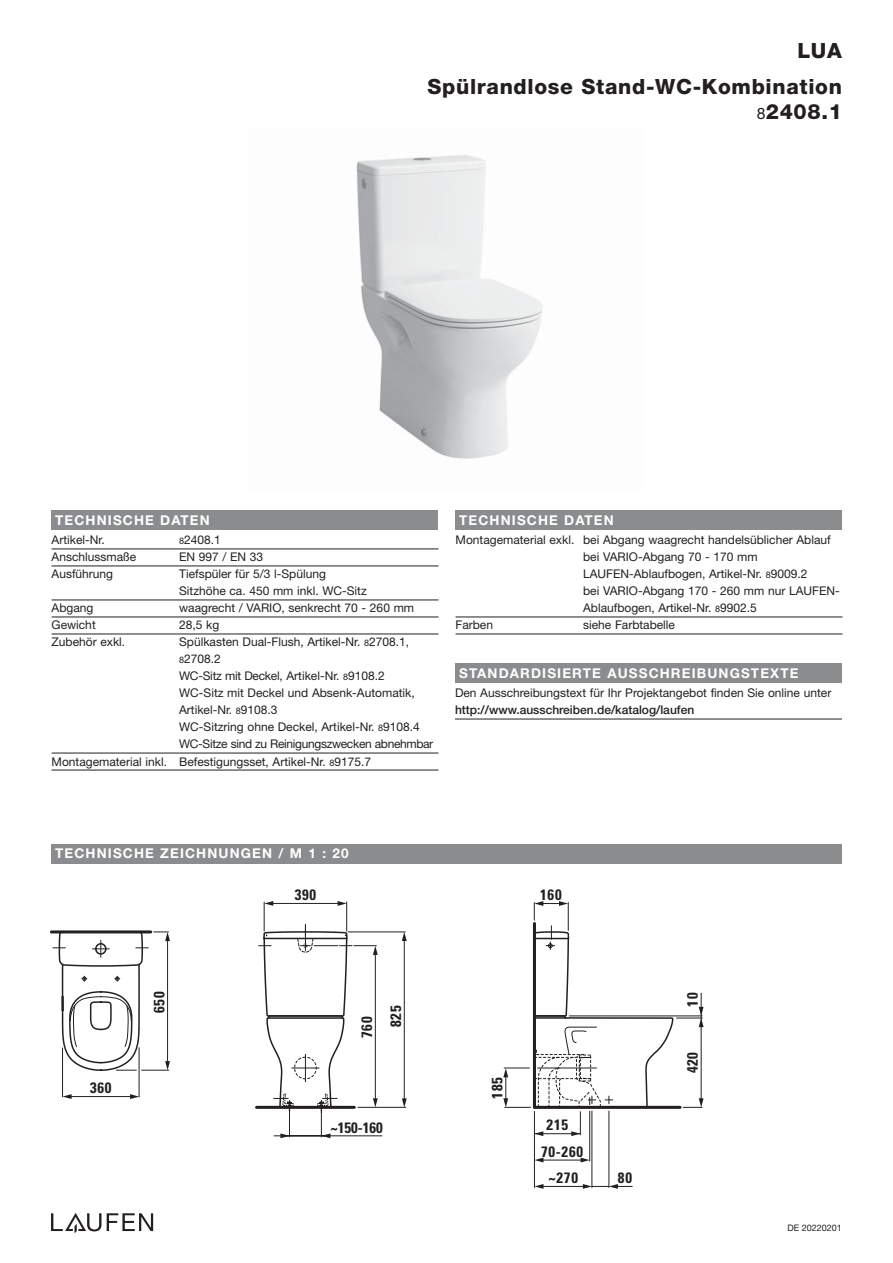
<style>
.page{position:relative;width:893px;height:1263px;background:#fff}
.page>*{position:absolute;margin:0;border:0;box-sizing:border-box;transform-origin:0 0}
.t1{font:800 21px/25.5px "Helvetica Neue";letter-spacing:.03em;color:#231f20;text-align:right}
.t2{font:700 condensed 15px "Univers";letter-spacing:.05em;color:#231f20}
.t3{font:700 13.5px "Helvetica Neue";letter-spacing:.085em;color:#fff}
.t4{font:12px/17px "Helvetica Neue";color:#231f20}
.t5{font:500 12px "Helvetica Neue";color:#231f20}
.t6{font:12px "Helvetica Neue";letter-spacing:-.03em;color:#231f20}
.t7{font:12px "Helvetica Neue";letter-spacing:-.02em;color:#231f20}
.t8{font:9px "Helvetica Neue";color:#231f20}
.s1{font-weight:400;font-size:15.75px}
.s2{font-size:9px}
</style>
<div class="page">
<svg style="left:53px;top:930px;width:117px;height:142px"></svg>
<hr style="left:167px;top:940px;width:1px;height:122px;background:#231f20">
<hr style="left:62px;top:1048px;width:1px;height:49px;background:#231f20">
<hr style="left:139px;top:1048px;width:1px;height:49px;background:#231f20">
<svg style="left:63px;top:1094px;width:9px;height:5px"></svg>
<svg style="left:130px;top:1094px;width:10px;height:5px"></svg>
<hr style="left:71px;top:1096px;width:60px;height:1px;background:#231f20">
<hr style="left:51px;top:930px;width:100px;height:3px;background:#231f20">
<hr style="left:534px;top:1111px;width:1px;height:76px;background:#231f20">
<hr style="left:589px;top:1111px;width:1px;height:50px;background:#231f20">
<svg style="left:535px;top:1157px;width:8px;height:5px"></svg>
<svg style="left:581px;top:1157px;width:9px;height:5px"></svg>
<hr style="left:543px;top:1160px;width:38px;height:1px;background:#231f20">
<hr style="left:592px;top:1111px;width:1px;height:76px;background:#231f20">
<svg style="left:534px;top:1184px;width:9px;height:5px"></svg>
<hr style="left:543px;top:1186px;width:41px;height:1px;background:#231f20">
<hr style="left:609px;top:1111px;width:1px;height:76px;background:#231f20">
<svg style="left:503px;top:901px;width:201px;height:235px"></svg>
<hr style="left:533px;top:923px;width:3px;height:184px;background:#231f20">
<hr style="left:534px;top:1106px;width:146px;height:3px;background:#231f20">
<svg style="left:583px;top:1184px;width:49px;height:5px"></svg>
<hr style="left:358px;top:1107px;width:48px;height:1px;background:#231f20">
<svg style="left:402px;top:1098px;width:5px;height:9px"></svg>
<svg style="left:402px;top:932px;width:5px;height:9px"></svg>
<hr style="left:404px;top:940px;width:1px;height:159px;background:#231f20">
<svg style="left:255px;top:901px;width:123px;height:219px"></svg>
<hr style="left:348px;top:932px;width:57px;height:1px;background:#231f20">
<hr style="left:289px;top:1100px;width:1px;height:37px;background:#231f20">
<hr style="left:321px;top:1100px;width:1px;height:37px;background:#231f20">
<svg style="left:321px;top:1133px;width:9px;height:5px"></svg>
<hr style="left:285px;top:1135px;width:97px;height:1px;background:#231f20">
<svg style="left:274px;top:1133px;width:15px;height:5px"></svg>
<img style="left:356px;top:155px;width:187px;height:304px">
<hr style="left:52px;top:549px;width:386px;height:1px;background:#231f20">
<hr style="left:52px;top:566px;width:386px;height:1px;background:#231f20">
<hr style="left:52px;top:600px;width:386px;height:1px;background:#231f20">
<hr style="left:52px;top:617px;width:386px;height:1px;background:#231f20">
<hr style="left:52px;top:634px;width:386px;height:1px;background:#231f20">
<hr style="left:52px;top:753px;width:386px;height:1px;background:#231f20">
<hr style="left:52px;top:770px;width:386px;height:1px;background:#231f20">
<hr style="left:456px;top:617px;width:386px;height:1px;background:#231f20">
<hr style="left:456px;top:634px;width:386px;height:1px;background:#231f20">
<svg style="left:107px;top:1213px;width:46px;height:18px"></svg>
<svg style="left:51px;top:1213px;width:50px;height:20px"></svg>
<div style="left:51px;top:844px;width:791px;height:19px;background:#8a8c8e"></div>
<div style="left:51px;top:510px;width:387px;height:19px;background:#8a8c8e"></div>
<div style="left:455px;top:510px;width:387px;height:19px;background:#8a8c8e"></div>
<hr style="left:455px;top:719px;width:387px;height:1px;background:#231f20">
<div style="left:455px;top:663px;width:387px;height:19px;background:#8a8c8e"></div>
<h1 class="t1" style="left:797px;top:39px;width:46px">LUA</h1>
<h1 class="t1" style="left:428px;top:75px;width:416px">Spülrandlose Stand-WC-Kombination<br><span class="s1">8</span>2408.1</h1>
<p class="t3" style="left:55px;top:515px;width:156px">TECHNISCHE DATEN</p>
<p class="t3" style="left:459px;top:515px;width:156px">TECHNISCHE DATEN</p>
<p class="t4" style="left:52px;top:533px;width:55px">Artikel-Nr.</p>
<p class="t4" style="left:179px;top:533px;width:43px"><span class="s2">8</span>2408.1</p>
<p class="t4" style="left:52px;top:550px;width:86px">Anschlussmaße</p>
<p class="t4" style="left:179px;top:550px;width:86px">EN 997 / EN 33</p>
<p class="t4" style="left:52px;top:567px;width:63px">Ausführung</p>
<p class="t4" style="left:179px;top:567px;width:189px">Tiefspüler für 5/3 l-Spülung<br>Sitzhöhe ca. 450 mm inkl. WC-Sitz</p>
<p class="t4" style="left:52px;top:601px;width:43px">Abgang</p>
<p class="t4" style="left:179px;top:601px;width:236px">waagrecht / VARIO, senkrecht 70 - 260 mm</p>
<p class="t4" style="left:52px;top:618px;width:46px">Gewicht</p>
<p class="t4" style="left:179px;top:618px;width:42px">28,5 kg</p>
<p class="t4" style="left:52px;top:635px;width:75px">Zubehör exkl.</p>
<p class="t4" style="left:179px;top:635px;width:232px">Spülkasten Dual-Flush, Artikel-Nr. <span class="s2">8</span>2708.1,</p>
<p class="t4" style="left:179px;top:652px;width:43px"><span class="s2">8</span>2708.2</p>
<p class="t7" style="left:179px;top:672px;width:207px">WC-Sitz mit Deckel, Artikel-Nr. <span class="s2">8</span>9108.2</p>
<p class="t4" style="left:179px;top:686px;width:237px">WC-Sitz mit Deckel und Absenk-Automatik,</p>
<p class="t4" style="left:179px;top:703px;width:100px">Artikel-Nr. <span class="s2">8</span>9108.3</p>
<p class="t4" style="left:179px;top:720px;width:242px">WC-Sitzring ohne Deckel, Artikel-Nr. <span class="s2">8</span>9108.4</p>
<p class="t6" style="left:179px;top:740px;width:256px">WC-Sitze sind zu Reinigungszwecken abnehmbar</p>
<p class="t4" style="left:52px;top:754px;width:321px">Montagematerial inkl. Befestigungsset, Artikel-Nr. <span class="s2">8</span>9175.7</p>
<p class="t4" style="left:456px;top:533px;width:377px">Montagematerial exkl. bei Abgang waagrecht handelsüblicher Ablauf</p>
<p class="t4" style="left:583px;top:550px;width:176px">bei VARIO-Abgang 70 - 170 mm</p>
<p class="t4" style="left:583px;top:567px;width:226px">LAUFEN-Ablaufbogen, Artikel-Nr. <span class="s2">8</span>9009.2</p>
<p class="t4" style="left:583px;top:584px;width:258px">bei VARIO-Abgang 170 - 260 mm nur LAUFEN-</p>
<p class="t4" style="left:583px;top:601px;width:175px">Ablaufbogen, Artikel-Nr. <span class="s2">8</span>9902.5</p>
<p class="t4" style="left:456px;top:618px;width:39px">Farben</p>
<p class="t4" style="left:583px;top:618px;width:93px">siehe Farbtabelle</p>
<p class="t3" style="left:459px;top:668px;width:341px">STANDARDISIERTE AUSSCHREIBUNGSTEXTE</p>
<p class="t4" style="left:455px;top:686px;width:378px">Den Ausschreibungstext für Ihr Projektangebot finden Sie online unter</p>
<p class="t5" style="left:455px;top:706px;width:241px">http://www.ausschreiben.de/katalog/laufen</p>
<p class="t3" style="left:55px;top:849px;width:295px">TECHNISCHE ZEICHNUNGEN / M 1 : 20</p>
<p class="t2" style="left:295px;top:889px;width:23px">390</p>
<p class="t2" style="left:540px;top:889px;width:23px">160</p>
<p class="t2" style="left:90px;top:1082px;width:23px">360</p>
<p class="t2" style="left:154px;top:1013px;width:23px;rotate:-90deg">650</p>
<p class="t2" style="left:361px;top:1038px;width:23px;rotate:-90deg">760</p>
<p class="t2" style="left:390px;top:1027px;width:23px;rotate:-90deg">825</p>
<p class="t2" style="left:330px;top:1122px;width:54px">~150-160</p>
<p class="t2" style="left:492px;top:1098px;width:23px;rotate:-90deg">185</p>
<p class="t2" style="left:547px;top:1119px;width:23px">215</p>
<p class="t2" style="left:541px;top:1146px;width:44px">70-260</p>
<p class="t2" style="left:548px;top:1172px;width:31px">~270</p>
<p class="t2" style="left:618px;top:1172px;width:16px">80</p>
<p class="t2" style="left:687px;top:1007px;width:16px;rotate:-90deg">10</p>
<p class="t2" style="left:687px;top:1073px;width:23px;rotate:-90deg">420</p>
<p class="t8" style="left:787px;top:1224px;width:56px">DE 20220201</p>
</div>
